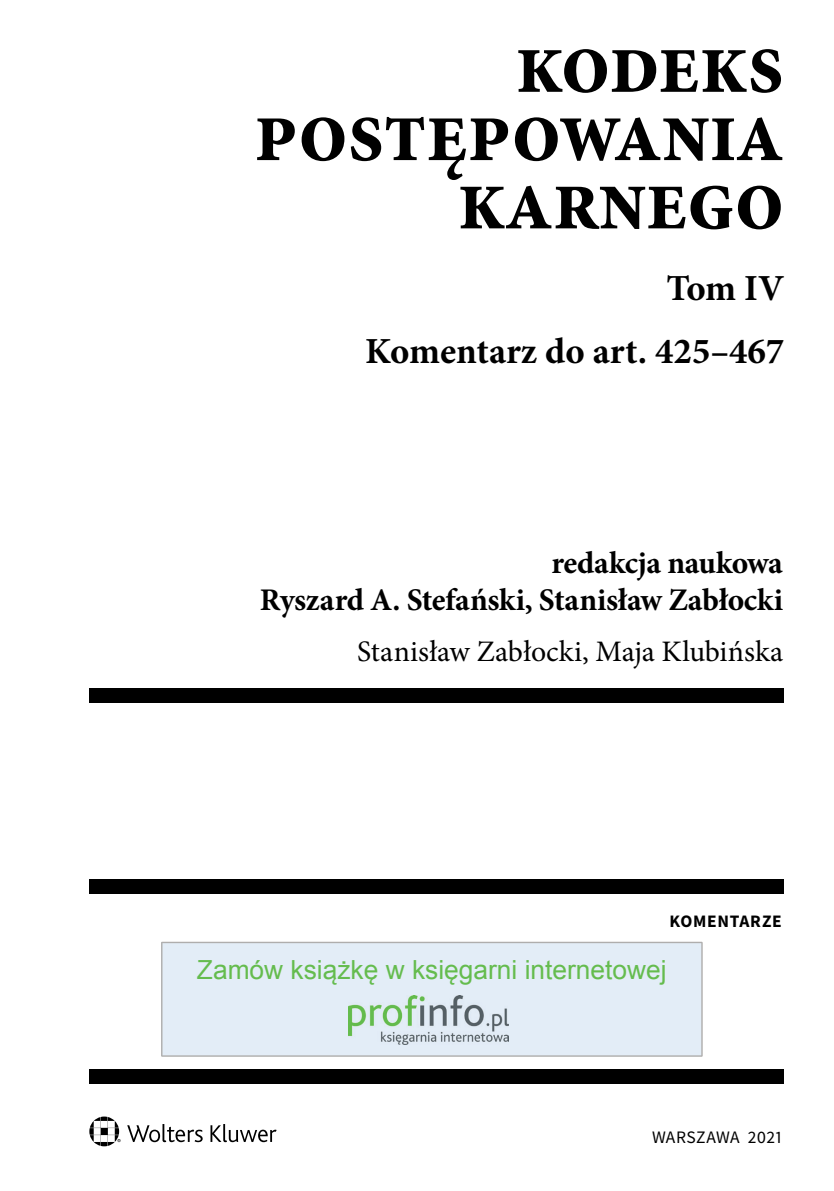
<style>
.page{position:relative;width:834px;height:1191px;background:#fff}
.page>*{position:absolute;margin:0;border:0;box-sizing:border-box;transform-origin:0 0}
.t1{font:700 condensed 87.5px/68.2px "Minion Pro";letter-spacing:-.01em;color:#000;text-align:right}
.t2{font:700 36.75px/63px "Minion Pro";color:#000;text-align:right}
.t3{font:700 31.5px/36.8px "Minion Pro";letter-spacing:-.015em;color:#000;text-align:right}
.t4{font:29.75px "Minion Pro";color:#000}
.t5{font:26.25px "Arial";color:#65bc4e}
.t6{font:17.5px "Source Sans Pro";letter-spacing:.015em;color:#000}
.t7{font:700 17.5px "Source Sans Pro";letter-spacing:.04em;color:#000}
</style>
<div class="page">
<div style="left:89px;top:688px;width:695px;height:15px;background:#000"></div>
<div style="left:89px;top:1069px;width:695px;height:15px;background:#000"></div>
<div style="left:89px;top:879px;width:695px;height:14px;background:#000"></div>
<svg style="left:89px;top:1116px;width:187px;height:30px"></svg>
<div style="left:161px;top:941px;width:541px;height:115px;background:#e3edf7"></div>
<div style="left:170px;top:959px;width:523px;height:34px;background:#e3edf7"></div>
<div style="left:348px;top:995px;width:167px;height:51px;background:#e3edf7"></div>
<img style="left:348px;top:995px;width:160px;height:49px">
<h1 class="t1" style="left:254px;top:29px;width:531px">Kodeks postępowania karnego</h1>
<p class="t2" style="left:365px;top:256px;width:420px">Tom IV<br>Komentarz do art. 425–467</p>
<p class="t3" style="left:260px;top:544px;width:524px">redakcja naukowa<br>Ryszard A. Stefański, Stanisław Zabłocki</p>
<p class="t4" style="left:357px;top:631px;width:427px">Stanisław Zabłocki, Maja Klubińska</p>
<p class="t7" style="left:669px;top:909px;width:114px">KOMENTARZE</p>
<p class="t5" style="left:197px;top:952px;width:471px">Zamów książkę w księgarni internetowej</p>
<p class="t6" style="left:652px;top:1125px;width:131px">WARSZAWA 2021</p>
</div>
